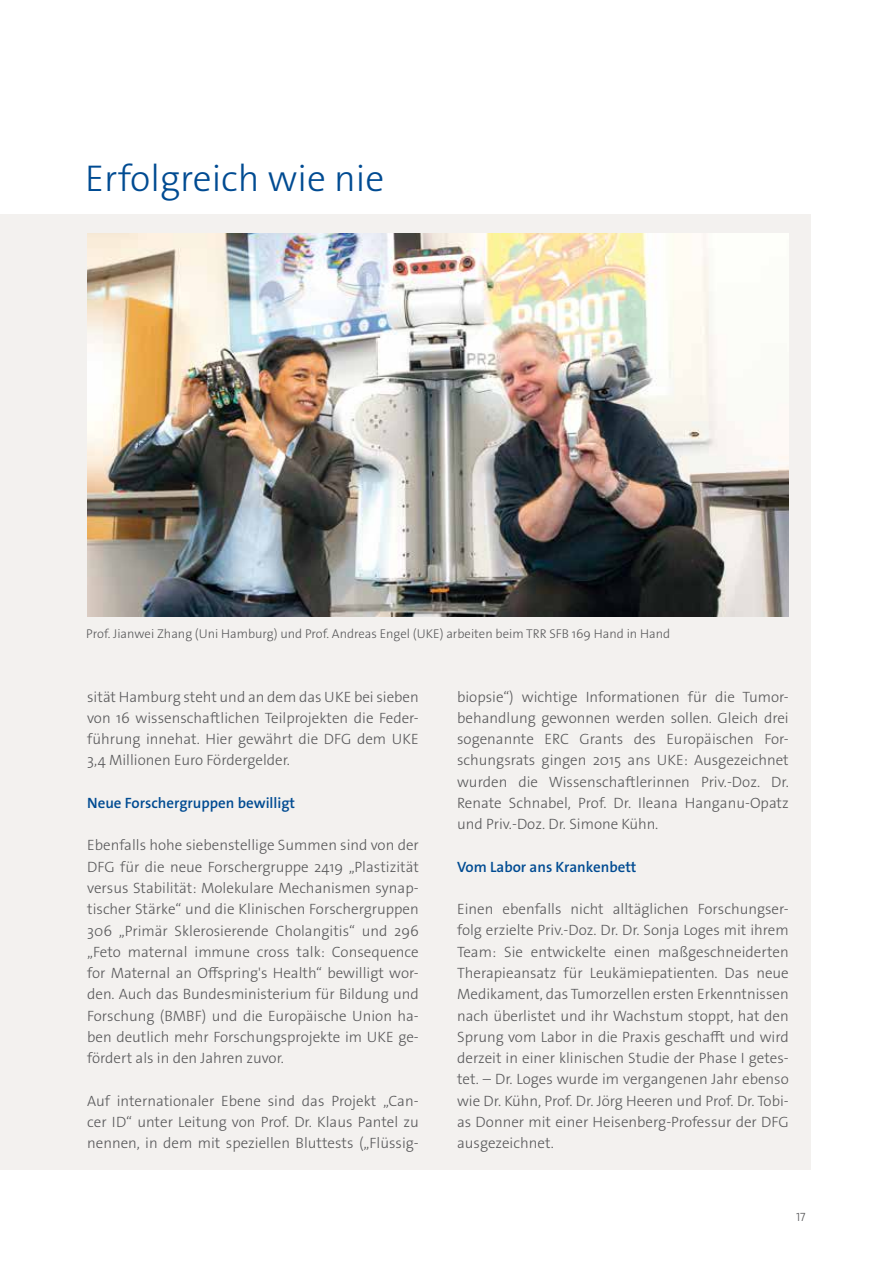
<style>
.page{position:relative;width:893px;height:1263px;background:#fff}
.page>*{position:absolute;margin:0;border:0;box-sizing:border-box;transform-origin:0 0}
.t1{font:300 37.5px "The Sans Os F";color:#004b92}
.t2{font:300 15px/21.3px "The Sans Os F";color:#58585a;text-align:justify}
.t3{font:600 15px "The Sans Os F";color:#004b92}
.t4{font:300 12.75px "The Sans Os F";color:#58585a}
.t5{font:300 12px "The Sans Os F";color:#58585a}
</style>
<div class="page">
<div style="left:0;top:214px;width:810px;height:955px;background:#f3f1ef"></div>
<img style="left:88px;top:233px;width:701px;height:384px">
<h1 class="t1" style="left:85px;top:154px;width:301px">Erfolgreich wie nie</h1>
<p class="t4" style="left:86px;top:625px;width:585px">Prof. Jianwei Zhang (Uni Hamburg) und Prof. Andreas Engel (UKE) arbeiten beim TRR SFB 169 Hand in Hand</p>
<p class="t2" style="left:87px;top:686px;width:333px">sität Hamburg steht und an dem das UKE bei sieben von 16 wissenschaftlichen Teilprojekten die Feder&shy;führung innehat. Hier gewährt die DFG dem UKE 3,4 Millionen Euro Fördergelder.</p>
<p class="t3" style="left:87px;top:793px;width:210px">Neue Forschergruppen bewilligt</p>
<p class="t2" style="left:87px;top:835px;width:333px">Ebenfalls hohe siebenstellige Summen sind von der DFG für die neue Forschergruppe 2419 „Plastizität versus Stabilität: Molekulare Mechanismen synap&shy;tischer Stärke“ und die Klinischen Forschergruppen 306 „Primär Sklerosierende Cholangitis“ und 296 „Feto maternal immune cross talk: Consequence for Maternal an Offspring's Health“ bewilligt wor&shy;den. Auch das Bundesministerium für Bildung und Forschung (BMBF) und die Europäische Union ha&shy;ben deutlich mehr Forschungsprojekte im UKE ge&shy;fördert als in den Jahren zuvor.</p>
<p class="t2" style="left:87px;top:1090px;width:333px">Auf internationaler Ebene sind das Projekt „Can&shy;cer ID“ unter Leitung von Prof. Dr. Klaus Pantel zu nennen, in dem mit speziellen Bluttests („Flüssig-</p>
<p class="t2" style="left:457px;top:686px;width:333px">biopsie“) wichtige Informationen für die Tumor&shy;behandlung gewonnen werden sollen. Gleich drei sogenannte ERC Grants des Europäischen For&shy;schungsrats gingen 2015 ans UKE: Ausgezeichnet wurden die Wissenschaftlerinnen Priv.-Doz. Dr.<br>Renate Schnabel, Prof. Dr. Ileana Hanganu-Opatz und Priv.-Doz. Dr. Simone Kühn.</p>
<p class="t3" style="left:457px;top:857px;width:181px">Vom Labor ans Krankenbett</p>
<p class="t2" style="left:457px;top:899px;width:333px">Einen ebenfalls nicht alltäglichen Forschungser&shy;folg erzielte Priv.-Doz. Dr. Dr. Sonja Loges mit ihrem Team: Sie entwickelte einen maßgeschneiderten Therapieansatz für Leukämiepatienten. Das neue Medikament, das Tumorzellen ersten Erkenntnissen nach überlistet und ihr Wachstum stoppt, hat den Sprung vom Labor in die Praxis geschafft und wird derzeit in einer klinischen Studie der Phase I getes&shy;tet. – Dr. Loges wurde im vergangenen Jahr ebenso wie Dr. Kühn, Prof. Dr. Jörg Heeren und Prof. Dr. Tobi&shy;as Donner mit einer Heisenberg-Professur der DFG ausgezeichnet.</p>
<p class="t5" style="left:796px;top:1209px;width:11px">17</p>
</div>
